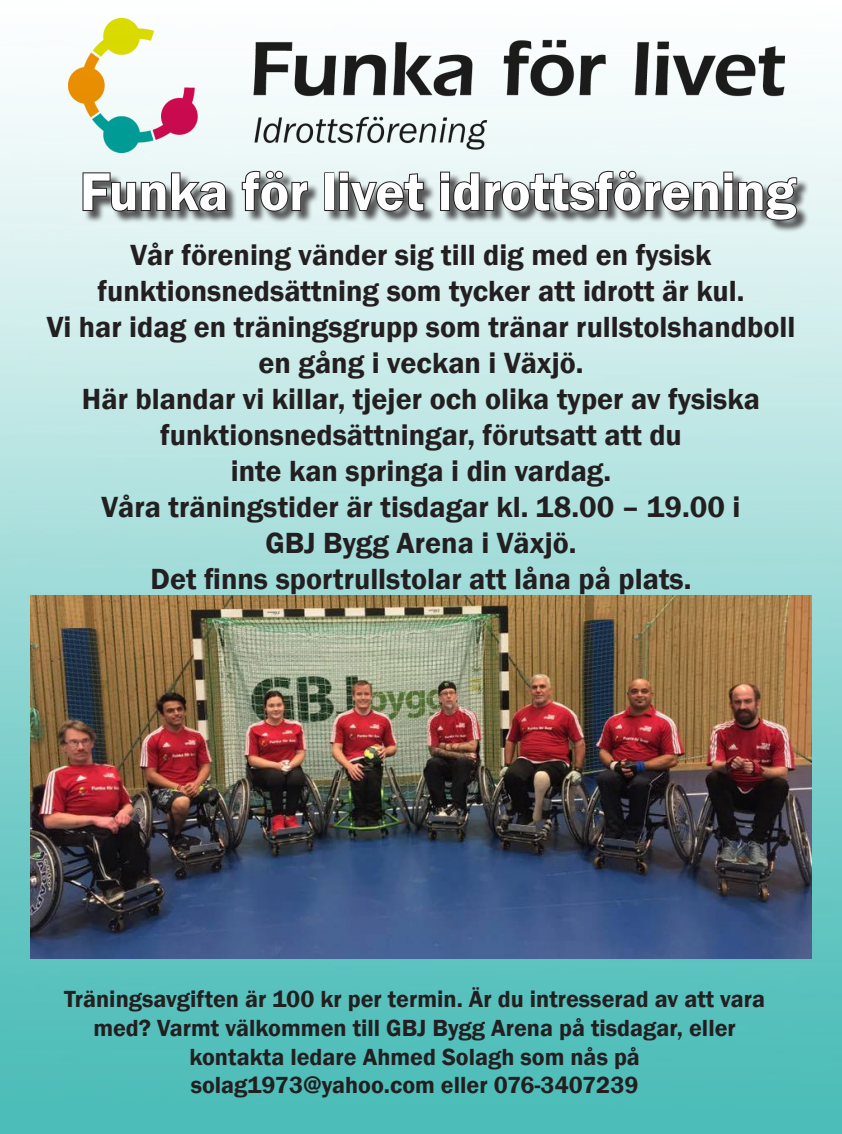
<style>
.page{position:relative;width:842px;height:1134px;background:#fff}
.page>*{position:absolute;margin:0;border:0;box-sizing:border-box;transform-origin:0 0}
.t1{font:600 55px "Franklin Gothic";color:#fff}
.t2{font:600 30px "Franklin Gothic";color:#231f20}
.t3{font:600 24px/28.8px "Franklin Gothic";color:#231f20;text-align:center}
</style>
<div class="page">
<img style="left:0;top:55px;width:842px;height:1079px">
<img style="left:69px;top:18px;width:715px;height:135px">
<div style="left:84px;top:172px;width:725px;height:61px;background:#231f20;opacity:.75"></div>
<svg style="left:82px;top:171px;width:146px;height:42px"></svg>
<svg style="left:241px;top:169px;width:68px;height:44px"></svg>
<div style="left:324px;top:172px;width:10px;height:39px;border:2px solid #231f20"></div>
<svg style="left:338px;top:171px;width:87px;height:42px"></svg>
<svg style="left:439px;top:169px;width:359px;height:53px"></svg>
<img style="left:30px;top:595px;width:781px;height:363px">
<p class="t1" style="left:80px;top:158px;width:718px">Funka för livet idrottsförening</p>
<p class="t2" style="left:131px;top:237px;width:582px">Vår förening vänder sig till dig med en fysisk</p>
<p class="t2" style="left:98px;top:273px;width:648px">funktionsnedsättning som tycker att idrott är kul.</p>
<p class="t2" style="left:47px;top:309px;width:750px">Vi har idag en träningsgrupp som tränar rullstolshandboll</p>
<p class="t2" style="left:258px;top:345px;width:327px">en gång i veckan i Växjö.</p>
<p class="t2" style="left:82px;top:381px;width:679px">Här blandar vi killar, tjejer och olika typer av fysiska</p>
<p class="t2" style="left:160px;top:417px;width:523px">funktionsnedsättningar, förutsatt att du</p>
<p class="t2" style="left:231px;top:453px;width:382px">inte kan springa i din vardag.</p>
<p class="t2" style="left:101px;top:489px;width:640px">Våra träningstider är tisdagar kl. 18.00 – 19.00 i</p>
<p class="t2" style="left:265px;top:525px;width:313px">GBJ Bygg Arena i Växjö.</p>
<p class="t2" style="left:151px;top:561px;width:542px">Det finns sportrullstolar att låna på plats.</p>
<p class="t3" style="left:64px;top:985px;width:702px">Träningsavgiften är 100 kr per termin. Är du intresserad av att vara med? Varmt välkommen till GBJ Bygg Arena på tisdagar, eller</p>
<p class="t3" style="left:189px;top:1042px;width:452px">kontakta ledare Ahmed Solagh som nås på</p>
<p class="t3" style="left:191px;top:1071px;width:449px">solag1973@yahoo.com eller 076-3407239</p>
</div>
